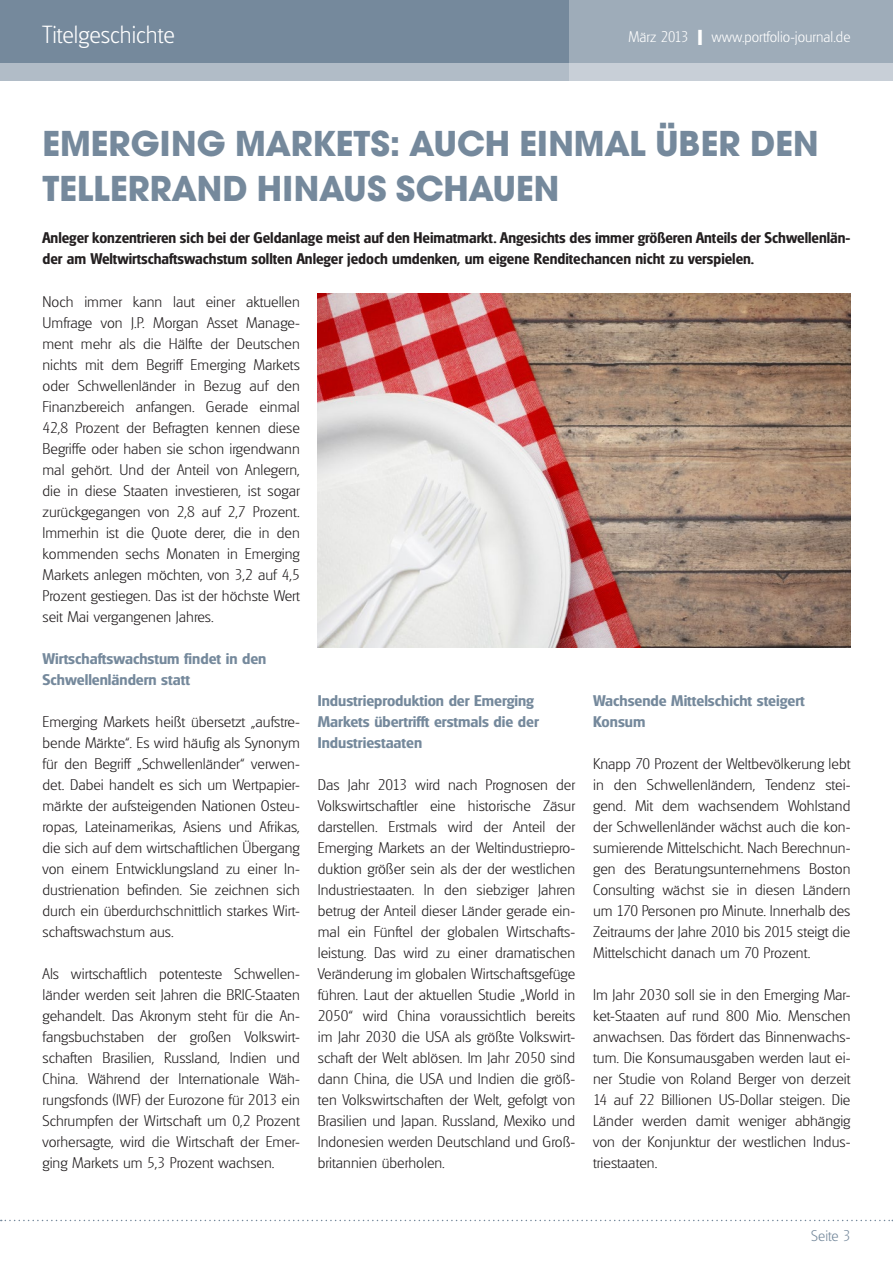
<style>
.page{position:relative;width:893px;height:1263px;background:#fff}
.page>*{position:absolute;margin:0;border:0;box-sizing:border-box;transform-origin:0 0}
.t1{font:700 37.5px/45px "Avignon";color:#75899c}
.t2{font:200 24px "Glasgow Serial";color:#fff}
.t3{font:200 15px/21px "Glasgow Serial";color:#231f20;text-align:justify;scale:1.05 1}
.t4{font:700 15px/21px "Glasgow Serial";color:#231f20}
.t5{font:700 15px/21px "Glasgow Serial";color:#75899c;scale:1.05 1}
.t6{font:200 15px "Glasgow Serial";color:#fff}
.t7{font:200 15px "Glasgow Serial";color:#75899c}
.s1{font-weight:700;font-size:21px}
</style>
<div class="page">
<div style="left:0;top:0;width:893px;height:81px;background:#75899c"></div>
<div style="left:0;top:64px;width:893px;height:17px;background:#b1bcc7"></div>
<svg style="left:570px;top:0;width:323px;height:81px;background:#a7b3bf"></svg>
<svg style="left:1px;top:1220px;width:892px;height:1px"></svg>
<img style="left:318px;top:293px;width:532px;height:355px">
<h2 class="t2" style="left:43px;top:20px;width:134px">Titelgeschichte</h2>
<p class="t6" style="left:629px;top:27px;width:223px">März 2013 <span class="s1">I</span> www.portfolio-journal.de</p>
<h1 class="t1" style="left:43px;top:120px;width:777px">EMERGING MARKETS: AUCH EINMAL ÜBER DEN<br>TELLERRAND HINAUS SCHAUEN</h1>
<p class="t4" style="left:43px;top:227px;width:809px">Anleger konzentrieren sich bei der Geldanlage meist auf den Heimatmarkt. Angesichts des immer größeren Anteils der Schwellenlän&shy;der am Weltwirtschaftswachstum sollten Anleger jedoch umdenken, um eigene Renditechancen nicht zu verspielen.</p>
<p class="t3" style="left:43px;top:291px;width:247px">Noch immer kann laut einer aktuellen Umfrage von J.P. Morgan Asset Manage&shy;ment mehr als die Hälfte der Deutschen nichts mit dem Begriff Emerging Markets oder Schwellenländer in Bezug auf den Finanzbereich anfangen. Gerade einmal 42,8 Prozent der Befragten kennen diese Begriffe oder haben sie schon irgendwann mal gehört. Und der Anteil von Anlegern, die in diese Staaten investieren, ist sogar zurückgegangen von 2,8 auf 2,7 Prozent.<br>Immerhin ist die Quote derer, die in den kommenden sechs Monaten in Emerging Markets anlegen möchten, von 3,2 auf 4,5<br>Prozent gestiegen. Das ist der höchste Wert seit Mai vergangenen Jahres.</p>
<p class="t5" style="left:43px;top:648px;width:215px">Wirtschaftswachstum findet in den<br>Schwellenländern statt</p>
<p class="t3" style="left:43px;top:711px;width:247px">Emerging Markets heißt übersetzt „aufstre&shy;bende Märkte“. Es wird häufig als Synonym für den Begriff „Schwellenländer“ verwen&shy;det. Dabei handelt es sich um Wertpapier&shy;märkte der aufsteigenden Nationen Osteu&shy;ropas, Lateinamerikas, Asiens und Afrikas, die sich auf dem wirtschaftlichen Übergang von einem Entwicklungsland zu einer In&shy;dustrienation befinden. Sie zeichnen sich durch ein überdurchschnittlich starkes Wirt&shy;schaftswachstum aus.</p>
<p class="t3" style="left:43px;top:963px;width:247px">Als wirtschaftlich potenteste Schwellen&shy;länder werden seit Jahren die BRIC-Staaten gehandelt. Das Akronym steht für die An&shy;fangsbuchstaben der großen Volkswirt&shy;schaften Brasilien, Russland, Indien und China. Während der Internationale Wäh&shy;rungsfonds (IWF) der Eurozone für 2013 ein Schrumpfen der Wirtschaft um 0,2 Prozent vorhersagte, wird die Wirtschaft der Emer&shy;ging Markets um 5,3 Prozent wachsen.</p>
<p class="t5" style="left:318px;top:690px;width:212px">Industrieproduktion der Emerging<br>Markets übertrifft erstmals die der<br>Industriestaaten</p>
<p class="t3" style="left:318px;top:774px;width:247px">Das Jahr 2013 wird nach Prognosen der Volkswirtschaftler eine historische Zäsur darstellen. Erstmals wird der Anteil der Emerging Markets an der Weltindustriepro&shy;duktion größer sein als der der westlichen Industriestaaten. In den siebziger Jahren betrug der Anteil dieser Länder gerade ein&shy;mal ein Fünftel der globalen Wirtschafts&shy;leistung. Das wird zu einer dramatischen Veränderung im globalen Wirtschaftsgefüge führen. Laut der aktuellen Studie „World in 2050“ wird China voraussichtlich bereits im Jahr 2030 die USA als größte Volkswirt&shy;schaft der Welt ablösen. Im Jahr 2050 sind dann China, die USA und Indien die größ&shy;ten Volkswirtschaften der Welt, gefolgt von Brasilien und Japan. Russland, Mexiko und Indonesien werden Deutschland und Groß&shy;britannien überholen.</p>
<p class="t5" style="left:593px;top:690px;width:203px">Wachsende Mittelschicht steigert<br>Konsum</p>
<p class="t3" style="left:593px;top:753px;width:247px">Knapp 70 Prozent der Weltbevölkerung lebt in den Schwellenländern, Tendenz stei&shy;gend. Mit dem wachsendem Wohlstand der Schwellenländer wächst auch die kon&shy;sumierende Mittelschicht. Nach Berechnun&shy;gen des Beratungsunternehmens Boston Consulting wächst sie in diesen Ländern um 170 Personen pro Minute. Innerhalb des Zeitraums der Jahre 2010 bis 2015 steigt die Mittelschicht danach um 70 Prozent.</p>
<p class="t3" style="left:593px;top:984px;width:247px">Im Jahr 2030 soll sie in den Emerging Mar&shy;ket-Staaten auf rund 800 Mio. Menschen anwachsen. Das fördert das Binnenwachs&shy;tum. Die Konsumausgaben werden laut ei&shy;ner Studie von Roland Berger von derzeit 14 auf 22 Billionen US-Dollar steigen. Die Länder werden damit weniger abhängig von der Konjunktur der westlichen Indus&shy;triestaaten.</p>
<p class="t7" style="left:811px;top:1227px;width:41px">Seite 3</p>
</div>
